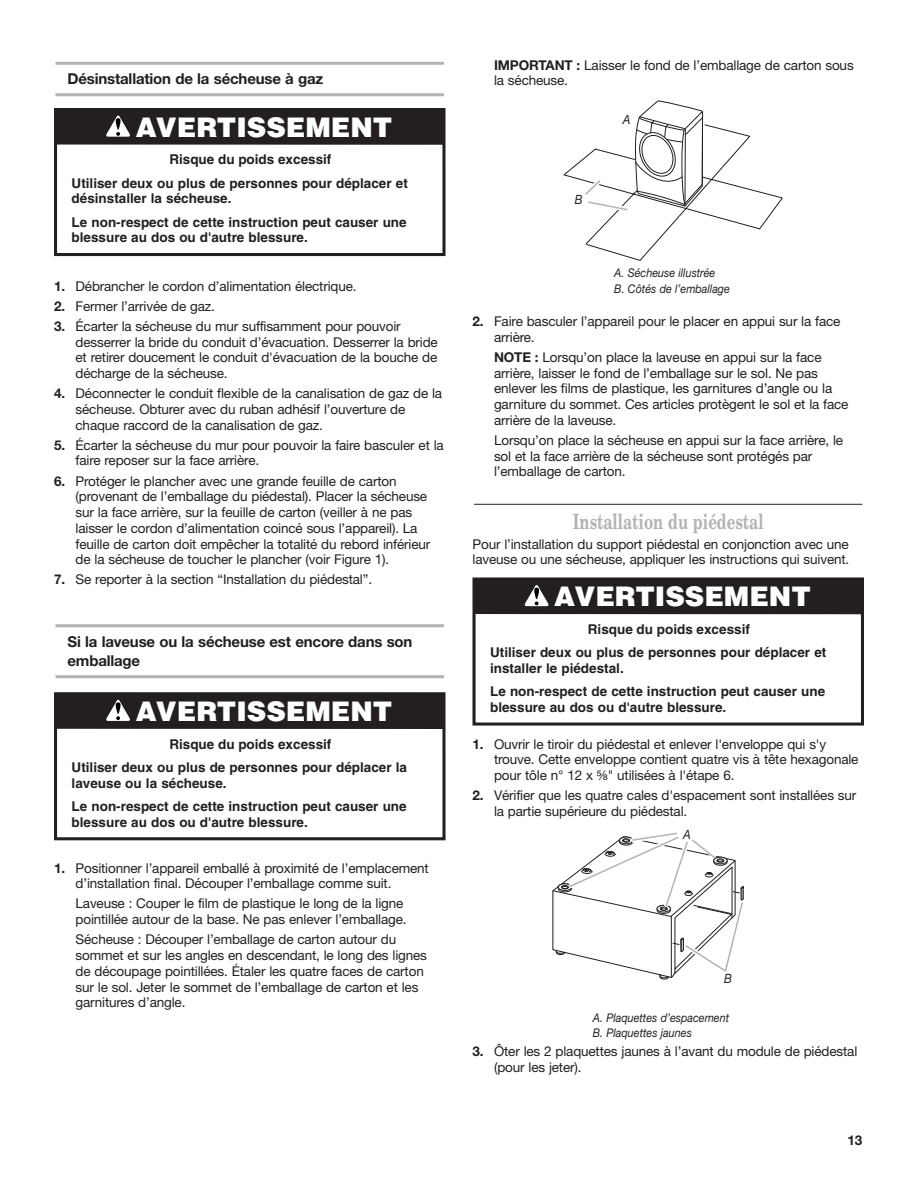
<style>
.page{position:relative;width:918px;height:1188px;background:#fff}
.page>*{position:absolute;margin:0;border:0;box-sizing:border-box;transform-origin:0 0}
.t1{font:900 27px "Helvetica";color:#fff}
.t2{font:700 21px "New Century Schlbk";color:#b2b3b7;scale:.71 1}
.t3{font:700 15px/19.5px "Helvetica Neue";letter-spacing:-.01em;color:#231f20}
.t4{font:13.5px/15.8px "Helvetica Neue";letter-spacing:-.01em;color:#231f20}
.t5{font:700 13.5px/23.2px "Helvetica";color:#231f20}
.t6{font:700 13.5px "Helvetica Neue";color:#231f20}
.t7{font:italic 12.75px "Helvetica Neue";color:#231f20;scale:.9 1}
.t8{font:italic 12px/15.3px "Helvetica Neue";color:#231f20;scale:.9 1}
.s1{font-weight:700}
.s2{font-family:"Helvetica Fraction"}
</style>
<div class="page">
<hr style="left:474px;top:504px;width:388px;height:1px;background:#231f20">
<hr style="left:56px;top:675px;width:388px;height:3px;background:#b2b3b7">
<hr style="left:56px;top:624px;width:388px;height:3px;background:#b2b3b7">
<div style="left:54px;top:692px;width:392px;height:148px;border:3px solid #231f20"></div>
<div style="left:56px;top:693px;width:388px;height:36px;background:#231f20"></div>
<svg style="left:106px;top:700px;width:24px;height:21px"></svg>
<div style="left:472px;top:578px;width:392px;height:148px;border:3px solid #231f20"></div>
<div style="left:474px;top:578px;width:388px;height:36px;background:#231f20"></div>
<svg style="left:524px;top:585px;width:25px;height:21px"></svg>
<svg style="left:563px;top:100px;width:220px;height:161px"></svg>
<svg style="left:552px;top:832px;width:192px;height:148px"></svg>
<hr style="left:56px;top:93px;width:388px;height:3px;background:#b2b3b7">
<hr style="left:56px;top:62px;width:388px;height:3px;background:#b2b3b7">
<div style="left:54px;top:108px;width:392px;height:148px;border:3px solid #231f20"></div>
<div style="left:56px;top:109px;width:388px;height:36px;background:#231f20"></div>
<svg style="left:106px;top:115px;width:24px;height:22px"></svg>
<p class="t3" style="left:68px;top:71px;width:257px">Désinstallation de la sécheuse à gaz</p>
<h1 class="t1" style="left:136px;top:117px;width:258px">AVERTISSEMENT</h1>
<p class="t5" style="left:72px;top:149px;width:338px;text-indent:98px">Risque du poids excessif<br>Utiliser deux ou plus de personnes pour déplacer et</p>
<p class="t5" style="left:72px;top:188px;width:337px">désinstaller la sécheuse.<br>Le non-respect de cette instruction peut causer une</p>
<p class="t5" style="left:72px;top:227px;width:238px">blessure au dos ou d'autre blessure.</p>
<p class="t4" style="left:54px;top:279px;width:304px"><span class="s1">1.</span> Débrancher le cordon d’alimentation électrique.</p>
<p class="t4" style="left:54px;top:299px;width:162px"><span class="s1">2.</span> Fermer l’arrivée de gaz.</p>
<p class="t4" style="left:76px;top:319px;width:364px;text-indent:-22px"><span class="s1">3.</span> Écarter la sécheuse du mur suffisamment pour pouvoir desserrer la bride du conduit d’évacuation. Desserrer la bride et retirer doucement le conduit d'évacuation de la bouche de décharge de la sécheuse.</p>
<p class="t4" style="left:76px;top:387px;width:368px;text-indent:-22px"><span class="s1">4.</span> Déconnecter le conduit flexible de la canalisation de gaz de la sécheuse. Obturer avec du ruban adhésif l’ouverture de chaque raccord de la canalisation de gaz.</p>
<p class="t4" style="left:76px;top:438px;width:370px;text-indent:-22px"><span class="s1">5.</span> Écarter la sécheuse du mur pour pouvoir la faire basculer et la faire reposer sur la face arrière.</p>
<p class="t4" style="left:76px;top:474px;width:356px;text-indent:-22px"><span class="s1">6.</span> Protéger le plancher avec une grande feuille de carton (provenant de l’emballage du piédestal). Placer la sécheuse sur la face arrière, sur la feuille de carton (veiller à ne pas laisser le cordon d’alimentation coincé sous l’appareil). La feuille de carton doit empêcher la totalité du rebord inférieur de la sécheuse de toucher le plancher (voir Figure 1).</p>
<p class="t4" style="left:54px;top:573px;width:320px"><span class="s1">7.</span> Se reporter à la section “Installation du piédestal”.</p>
<p class="t3" style="left:68px;top:633px;width:347px">Si la laveuse ou la sécheuse est encore dans son emballage</p>
<h1 class="t1" style="left:136px;top:701px;width:258px">AVERTISSEMENT</h1>
<p class="t5" style="left:72px;top:734px;width:337px;text-indent:98px">Risque du poids excessif<br>Utiliser deux ou plus de personnes pour déplacer la</p>
<p class="t5" style="left:72px;top:773px;width:337px">laveuse ou la sécheuse.<br>Le non-respect de cette instruction peut causer une</p>
<p class="t5" style="left:72px;top:812px;width:238px">blessure au dos ou d'autre blessure.</p>
<p class="t4" style="left:76px;top:861px;width:355px;text-indent:-22px"><span class="s1">1.</span> Positionner l’appareil emballé à proximité de l’emplacement d’installation final. Découper l’emballage comme suit.</p>
<p class="t4" style="left:76px;top:897px;width:333px">Laveuse : Couper le film de plastique le long de la ligne pointillée autour de la base. Ne pas enlever l’emballage.</p>
<p class="t4" style="left:76px;top:933px;width:353px">Sécheuse : Découper l’emballage de carton autour du sommet et sur les angles en descendant, le long des lignes de découpage pointillées. Étaler les quatre faces de carton sur le sol. Jeter le sommet de l’emballage de carton et les garnitures d’angle.</p>
<p class="t4" style="left:494px;top:58px;width:361px"><span class="s1">IMPORTANT :</span> Laisser le fond de l’emballage de carton sous la sécheuse.</p>
<p class="t7" style="left:575px;top:195px;width:10px">B</p>
<p class="t7" style="left:623px;top:115px;width:10px">A</p>
<p class="t8" style="left:614px;top:267px;width:130px">A. Sécheuse illustrée<br>B. Côtés de l’emballage</p>
<p class="t4" style="left:494px;top:315px;width:348px;text-indent:-22px"><span class="s1">2.</span> Faire basculer l’appareil pour le placer en appui sur la face arrière.</p>
<p class="t4" style="left:494px;top:350px;width:356px"><span class="s1">NOTE :</span> Lorsqu’on place la laveuse en appui sur la face arrière, laisser le fond de l’emballage sur le sol. Ne pas enlever les films de plastique, les garnitures d’angle ou la garniture du sommet. Ces articles protègent le sol et la face arrière de la laveuse.</p>
<p class="t4" style="left:494px;top:433px;width:351px">Lorsqu’on place la sécheuse en appui sur la face arrière, le sol et la face arrière de la sécheuse sont protégés par l’emballage de carton.</p>
<h2 class="t2" style="left:573px;top:513px;width:270px">Installation du piédestal</h2>
<p class="t4" style="left:472px;top:537px;width:378px">Pour l’installation du support piédestal en conjonction avec une laveuse ou une sécheuse, appliquer les instructions qui suivent.</p>
<h1 class="t1" style="left:554px;top:587px;width:258px">AVERTISSEMENT</h1>
<p class="t5" style="left:490px;top:619px;width:338px;text-indent:98px">Risque du poids excessif<br>Utiliser deux ou plus de personnes pour déplacer et</p>
<p class="t5" style="left:490px;top:658px;width:337px">installer le piédestal.<br>Le non-respect de cette instruction peut causer une</p>
<p class="t5" style="left:490px;top:697px;width:238px">blessure au dos ou d'autre blessure.</p>
<p class="t4" style="left:494px;top:737px;width:366px;text-indent:-22px"><span class="s1">1.</span> Ouvrir le tiroir du piédestal et enlever l'enveloppe qui s'y trouve. Cette enveloppe contient quatre vis à tête hexagonale pour tôle n° 12 x <span class="s2">⁵⁄₈</span>" utilisées à l'étape 6.</p>
<p class="t4" style="left:494px;top:789px;width:364px;text-indent:-22px"><span class="s1">2.</span> Vérifier que les quatre cales d'espacement sont installées sur la partie supérieure du piédestal.</p>
<p class="t7" style="left:683px;top:830px;width:10px">A</p>
<p class="t7" style="left:724px;top:974px;width:10px">B</p>
<p class="t8" style="left:593px;top:1011px;width:153px">A. Plaquettes d’espacement<br>B. Plaquettes jaunes</p>
<p class="t4" style="left:494px;top:1045px;width:365px;text-indent:-22px"><span class="s1">3.</span> Ôter les 2 plaquettes jaunes à l’avant du module de piédestal (pour les jeter).</p>
<p class="t6" style="left:848px;top:1135px;width:16px">13</p>
</div>
